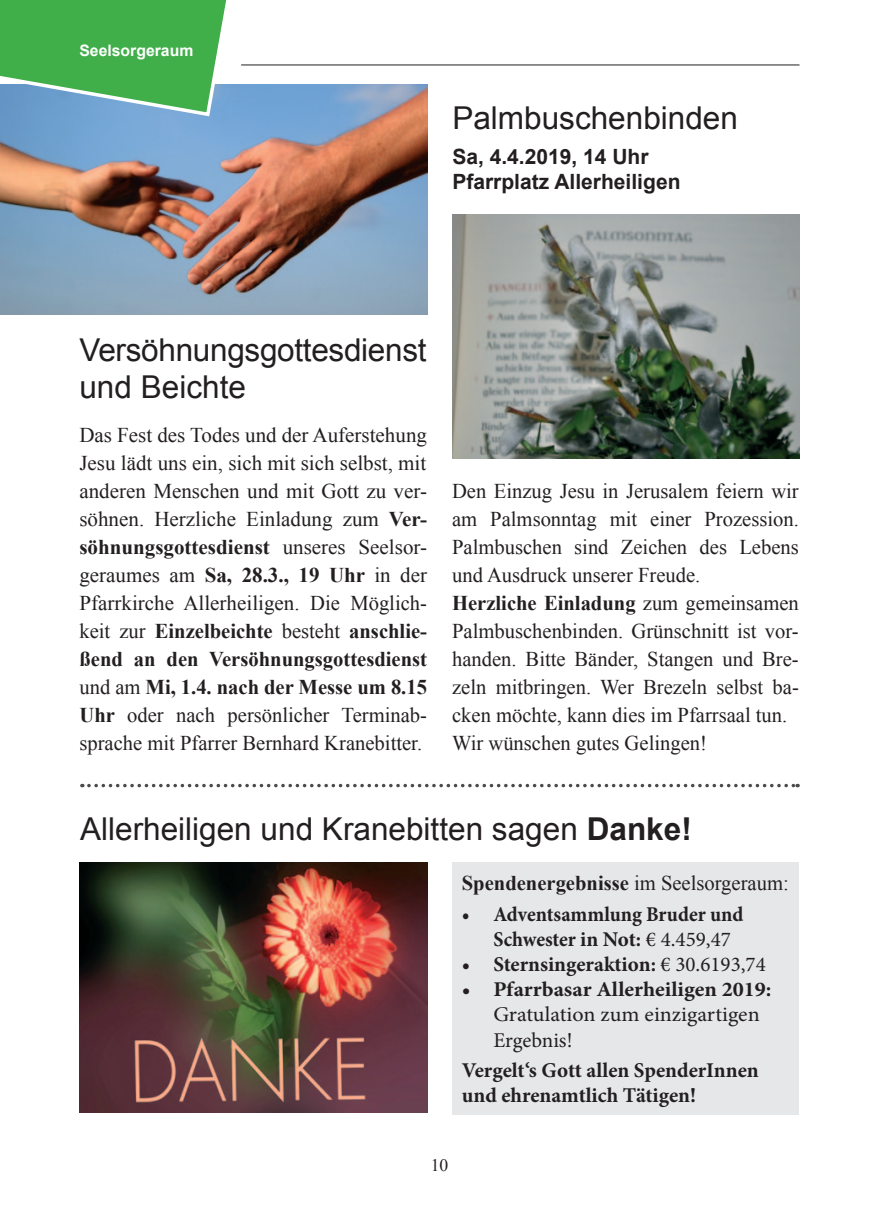
<style>
.page{position:relative;width:874px;height:1221px;background:#fff}
.page>*{position:absolute;margin:0;border:0;box-sizing:border-box;transform-origin:0 0}
.t1{font:31.5px/37.8px "Arial";color:#231f20}
.t2{font:21px/28px "Times New Roman";color:#231f20;text-align:justify}
.t3{font:700 21px/25.2px "Minion Pro";color:#231f20}
.t4{font:700 21px/25.2px "Minion Pro";color:#231f20;scale:.95 1}
.t5{font:700 21px/25.2px "Arial";color:#231f20}
.t6{font:21px/25.2px "Minion Pro";color:#231f20;scale:1.05 1}
.t7{font:700 21px "Times New Roman";color:#231f20}
.t8{font:700 21px "Minion Pro";color:#231f20;scale:1.05 1}
.t9{font:17.5px "Times New Roman";color:#231f20}
.t10{font:700 15.75px "Arial";color:#fff}
.s1{font-weight:700}
.s2{font-weight:400}
</style>
<div class="page">
<div style="left:451px;top:862px;width:347px;height:252px;background:#e6e7e9"></div>
<svg style="left:89px;top:783px;width:708px;height:4px"></svg>
<img style="left:0;top:84px;width:427px;height:231px">
<img style="left:452px;top:214px;width:347px;height:244px">
<img style="left:79px;top:862px;width:348px;height:250px">
<svg style="left:0;top:0;width:245px;height:118px;background:#5bb374"></svg>
<hr style="left:241px;top:64px;width:558px;height:1px;background:#231f20">
<p class="t10" style="left:79px;top:40px;width:115px">Seelsorgeraum</p>
<h1 class="t1" style="left:452px;top:99px;width:287px">Palmbuschenbinden</h1>
<p class="t5" style="left:452px;top:145px;width:229px">Sa, 4.4.2019, 14 Uhr<br>Pfarrplatz Allerheiligen</p>
<h1 class="t1" style="left:79px;top:331px;width:348px">Versöhnungsgottesdienst und Beichte</h1>
<p class="t2" style="left:79px;top:421px;width:349px">Das Fest des Todes und der Auferstehung Jesu lädt uns ein, sich mit sich selbst, mit anderen Menschen und mit Gott zu ver&shy;söhnen. Herzliche Einladung zum <span class="s1">Ver&shy;söhnungsgottesdienst</span> unseres Seelsor&shy;geraumes am <span class="s1">Sa, 28.3., 19 Uhr</span> in der Pfarrkirche Allerheiligen. Die Möglich&shy;keit zur <span class="s1">Einzelbeichte</span> besteht <span class="s1">anschlie&shy;ßend an den Versöhnungsgottesdienst </span>und am <span class="s1">Mi, 1.4. nach der Messe um 8.15<br>Uhr</span> oder nach persönlicher Terminab&shy;sprache mit Pfarrer Bernhard Kranebitter.</p>
<p class="t2" style="left:452px;top:477px;width:348px;text-align:left">Den Einzug Jesu in Jerusalem feiern wir am Palmsonntag mit einer Prozession.<br>Palmbuschen sind Zeichen des Lebens und Ausdruck unserer Freude.<br><span class="s1">Herzliche Einladung</span> zum gemeinsamen Palmbuschenbinden. Grünschnitt ist vor&shy;handen. Bitte Bänder, Stangen und Bre&shy;zeln mitbringen. Wer Brezeln selbst ba&shy;cken möchte, kann dies im Pfarrsaal tun.<br>Wir wünschen gutes Gelingen!</p>
<h1 class="t1" style="left:80px;top:810px;width:613px">Allerheiligen und Kranebitten sagen <span class="s1">Danke!</span></h1>
<p class="t7" style="left:461px;top:868px;width:328px">Spendenergebnisse <span class="s2">im Seelsorgeraum:</span></p>
<p class="t4" style="left:493px;top:900px;width:265px;text-indent:-32px">• Adventsammlung Bruder und<br>Schwester in Not: <span class="s2">€ 4.459,47</span></p>
<p class="t3" style="left:461px;top:951px;width:305px">• Sternsingeraktion: <span class="s2">€ 30.6193,74</span></p>
<p class="t8" style="left:461px;top:974px;width:296px">• Pfarrbasar Allerheiligen 2019:</p>
<p class="t6" style="left:493px;top:1002px;width:255px">Gratulation zum einzigartigen<br>Ergebnis!</p>
<p class="t3" style="left:461px;top:1057px;width:298px">Vergelt‘s Gott allen SpenderInnen und ehrenamtlich Tätigen!</p>
<p class="t9" style="left:430px;top:1152px;width:19px">10</p>
</div>
